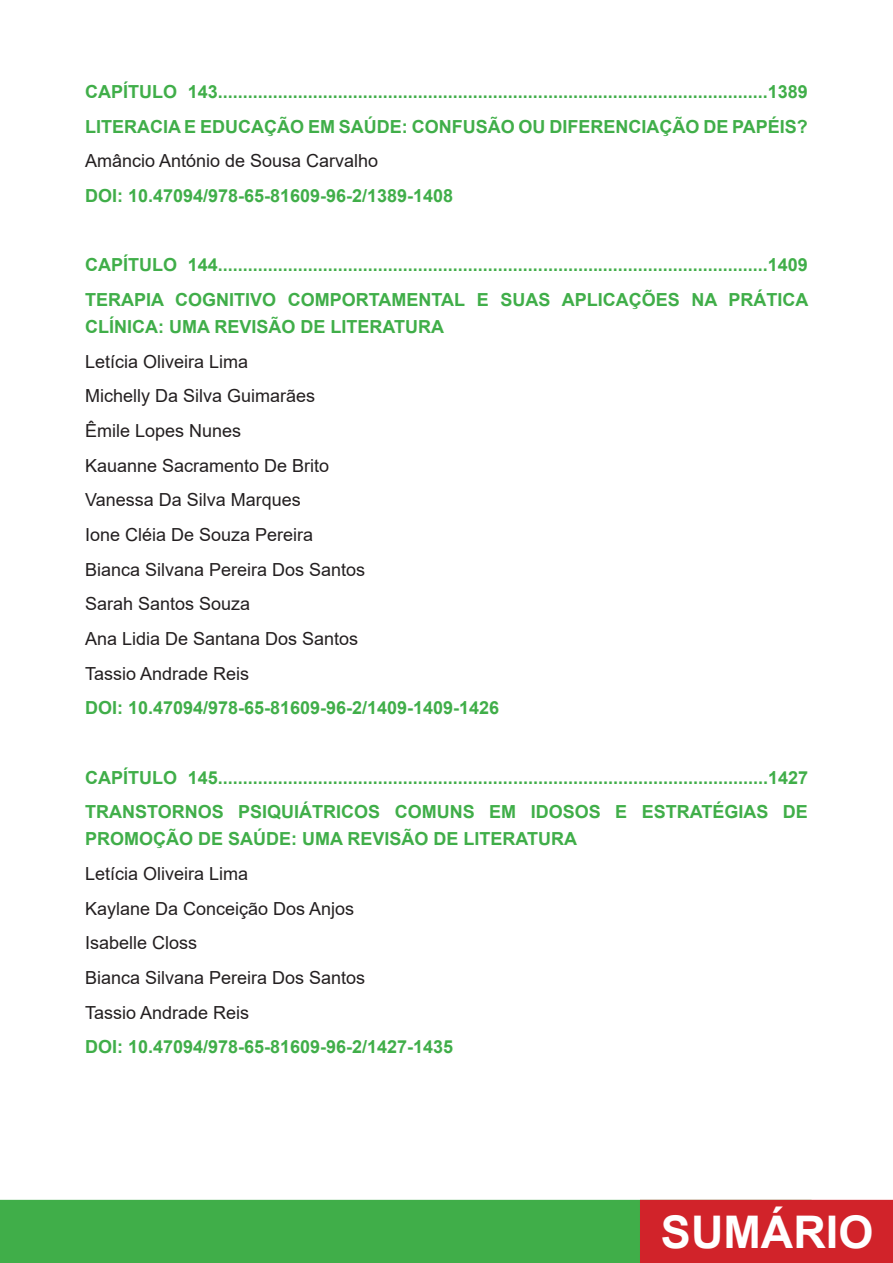
<style>
.page{position:relative;width:893px;height:1263px;background:#fff}
.page>*{position:absolute;margin:0;border:0;box-sizing:border-box;transform-origin:0 0}
.t1{font:700 45px "Arial";color:#fff}
.t2{font:700 18px/27px "Arial";color:#40ae49}
.t3{font:18px "Arial";color:#231f20}
</style>
<div class="page">
<div style="left:0;top:1200px;width:812px;height:63px;background:#40ae49"></div>
<div style="left:640px;top:1200px;width:253px;height:63px;background:#d1232a"></div>
<p class="t2" style="left:85px;top:79px;width:724px">CAPÍTULO 143..............................................................................................................1389</p>
<p class="t2" style="left:85px;top:113px;width:724px">LITERACIA E EDUCAÇÃO EM SAÚDE: CONFUSÃO OU DIFERENCIAÇÃO DE PAPÉIS?</p>
<p class="t3" style="left:85px;top:149px;width:295px">Amâncio António de Sousa Carvalho</p>
<p class="t2" style="left:85px;top:182px;width:370px">DOI: 10.47094/978-65-81609-96-2/1389-1408</p>
<p class="t2" style="left:85px;top:252px;width:724px">CAPÍTULO 144..............................................................................................................1409</p>
<p class="t2" style="left:85px;top:286px;width:725px">TERAPIA COGNITIVO COMPORTAMENTAL E SUAS APLICAÇÕES NA PRÁTICA<br>CLÍNICA: UMA REVISÃO DE LITERATURA</p>
<p class="t3" style="left:85px;top:349px;width:165px">Letícia Oliveira Lima</p>
<p class="t3" style="left:85px;top:384px;width:232px">Michelly Da Silva Guimarães</p>
<p class="t3" style="left:85px;top:418px;width:158px">Êmile Lopes Nunes</p>
<p class="t3" style="left:85px;top:453px;width:246px">Kauanne Sacramento De Brito</p>
<p class="t3" style="left:85px;top:488px;width:217px">Vanessa Da Silva Marques</p>
<p class="t3" style="left:85px;top:522px;width:230px">Ione Cléia De Souza Pereira</p>
<p class="t3" style="left:85px;top:557px;width:282px">Bianca Silvana Pereira Dos Santos</p>
<p class="t3" style="left:85px;top:592px;width:167px">Sarah Santos Souza</p>
<p class="t3" style="left:85px;top:626px;width:275px">Ana Lidia De Santana Dos Santos</p>
<p class="t3" style="left:85px;top:661px;width:166px">Tassio Andrade Reis</p>
<p class="t2" style="left:85px;top:695px;width:416px">DOI: 10.47094/978-65-81609-96-2/1409-1409-1426</p>
<p class="t2" style="left:85px;top:764px;width:725px">CAPÍTULO 145..............................................................................................................1427</p>
<p class="t2" style="left:85px;top:799px;width:724px">TRANSTORNOS PSIQUIÁTRICOS COMUNS EM IDOSOS E ESTRATÉGIAS DE<br>PROMOÇÃO DE SAÚDE: UMA REVISÃO DE LITERATURA</p>
<p class="t3" style="left:85px;top:861px;width:165px">Letícia Oliveira Lima</p>
<p class="t3" style="left:85px;top:896px;width:271px">Kaylane Da Conceição Dos Anjos</p>
<p class="t3" style="left:85px;top:930px;width:114px">Isabelle Closs</p>
<p class="t3" style="left:85px;top:965px;width:282px">Bianca Silvana Pereira Dos Santos</p>
<p class="t3" style="left:85px;top:1000px;width:166px">Tassio Andrade Reis</p>
<p class="t2" style="left:85px;top:1033px;width:370px">DOI: 10.47094/978-65-81609-96-2/1427-1435</p>
<h1 class="t1" style="left:661px;top:1200px;width:214px">SUMÁRIO</h1>
<h1 class="t1" style="left:810px;top:1200px;width:52px">50</h1>
</div>
